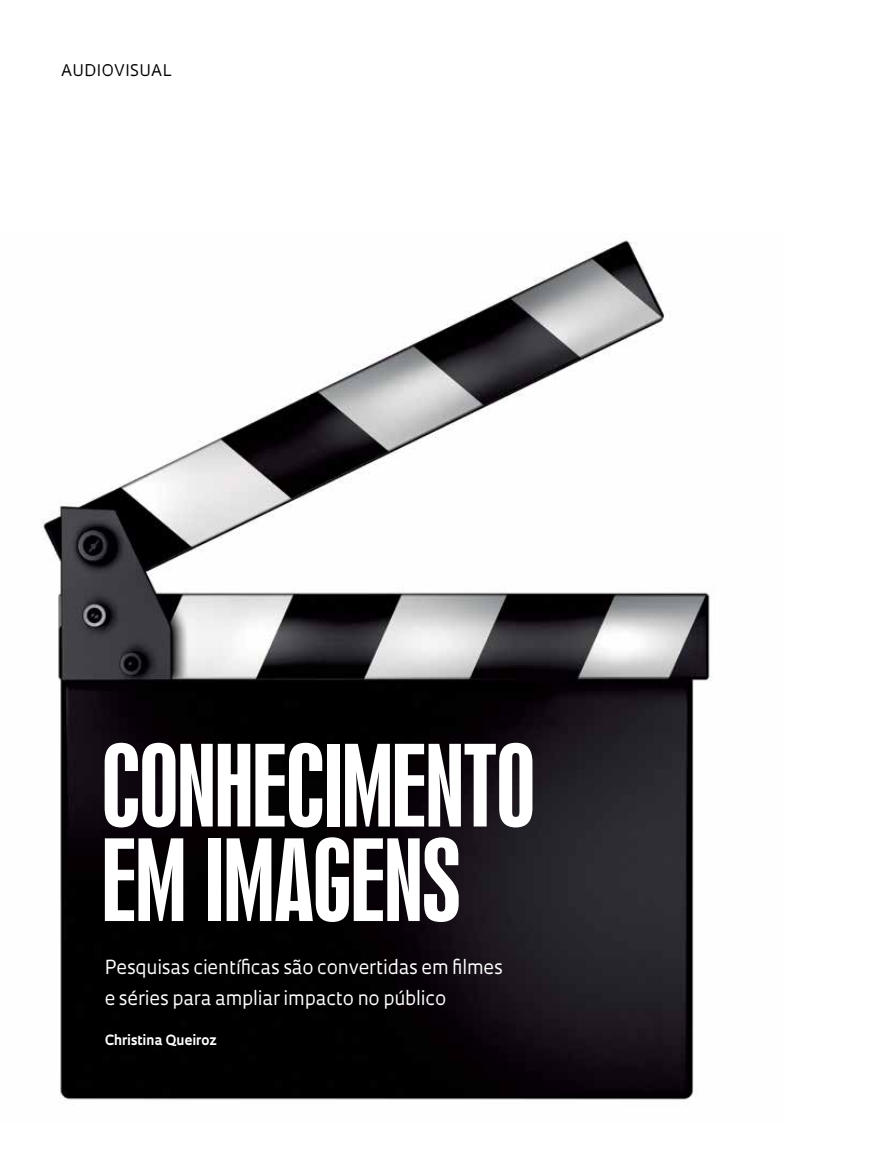
<style>
.page{position:relative;width:885px;height:1169px;background:#fff}
.page>*{position:absolute;margin:0;border:0;box-sizing:border-box;transform-origin:0 0}
.t1{font:105.75px/94.5px "Swiss 924 BT Regular B";letter-spacing:-.015em;color:#fff}
.t2{font:18.75px/30.9px "Oculum";letter-spacing:-.01em;color:#fff}
.t3{font:15.6px "Oculum";letter-spacing:.03em;color:#000}
.t4{font:700 13.65px "Oculum";letter-spacing:-.005em;color:#fff}
</style>
<div class="page">
<img style="left:41px;top:240px;width:670px;height:860px">
<p class="t3" style="left:61px;top:60px;width:112px">AUDIOVISUAL</p>
<h1 class="t1" style="left:101px;top:739px;width:436px">CONHECIMENTO<br>EM IMAGENS</h1>
<p class="t2" style="left:105px;top:951px;width:400px">Pesquisas científicas são convertidas em filmes e séries para ampliar impacto no público</p>
<p class="t4" style="left:105px;top:1030px;width:114px">Christina Queiroz</p>
</div>
